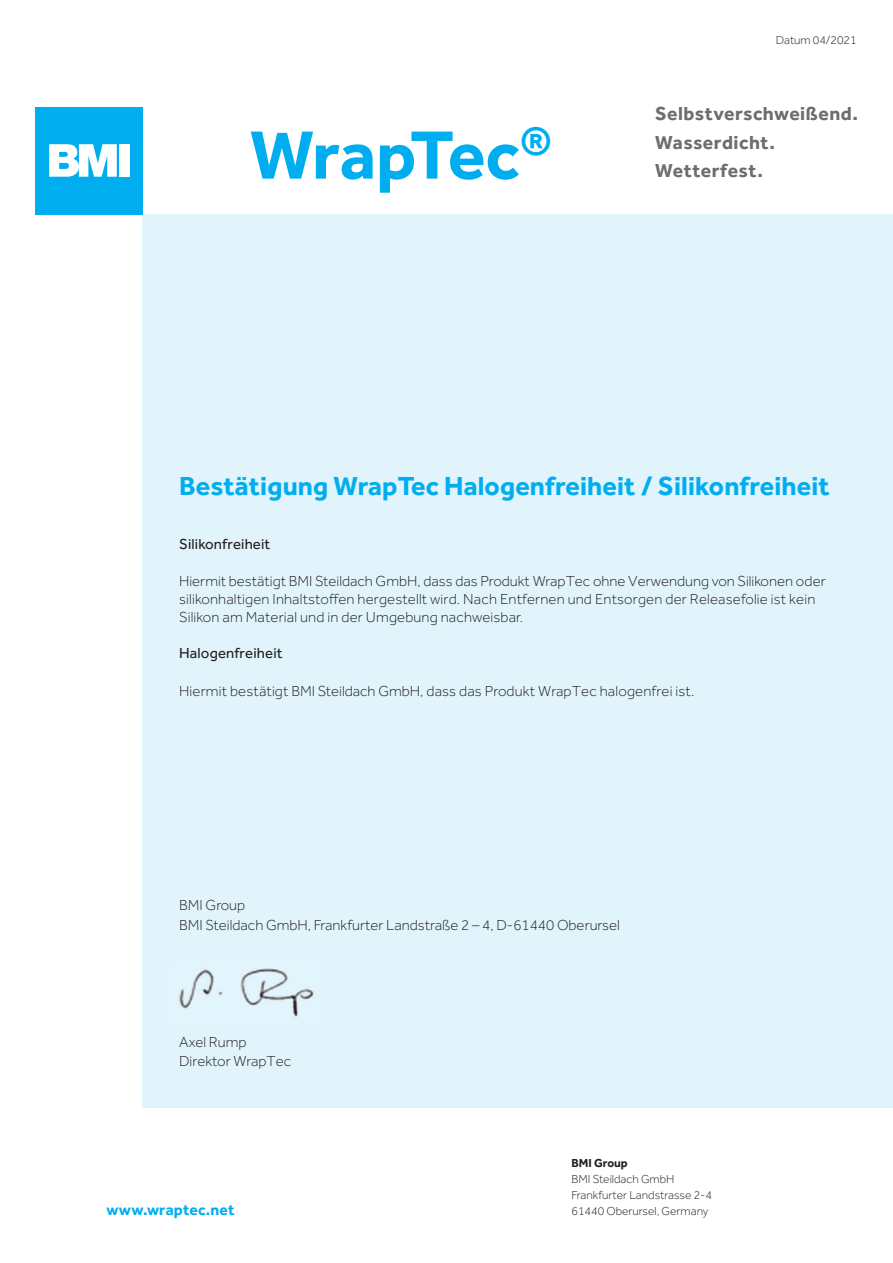
<style>
.page{position:relative;width:893px;height:1263px;background:#fff}
.page>*{position:absolute;margin:0;border:0;box-sizing:border-box;transform-origin:0 0}
.t1{font:700 70.5px "Effra";letter-spacing:-.015em;color:#00aeef}
.t2{font:700 27px "Effra";letter-spacing:.005em;color:#00aeef}
.t3{font:700 19.5px/28.5px "Effra";letter-spacing:.025em;color:#6c6d70}
.t4{font:700 15.75px "Effra";letter-spacing:.01em;color:#00aeef}
.t5{font:300 15px/18px "Effra";color:#231f20}
.t6{font:15px "Effra";letter-spacing:.01em;color:#231f20}
.t7{font:300 12px/15.8px "Effra";color:#231f20}
.t8{font:700 12px "Effra";color:#231f20}
</style>
<div class="page">
<div style="left:143px;top:214px;width:750px;height:893px;background:#e1f4fc"></div>
<img style="left:179px;top:968px;width:135px;height:49px">
<div style="left:36px;top:107px;width:107px;height:107px;background:#00aeef"></div>
<svg style="left:49px;top:144px;width:68px;height:33px;background:#cdeffb"></svg>
<div style="left:120px;top:144px;width:10px;height:33px;background:#fff"></div>
<h1 class="t1" style="left:250px;top:112px;width:304px">WrapTec<sup>®</sup></h1>
<p class="t7" style="left:776px;top:32px;width:82px">Datum 04/2021</p>
<h3 class="t3" style="left:655px;top:99px;width:204px">Selbstverschweißend.<br>Wasserdicht.<br>Wetterfest.</h3>
<h2 class="t2" style="left:179px;top:469px;width:652px">Bestätigung WrapTec Halogenfreiheit / Silikonfreiheit</h2>
<p class="t6" style="left:179px;top:535px;width:93px">Silikonfreiheit</p>
<p class="t5" style="left:179px;top:572px;width:648px">Hiermit bestätigt BMI Steildach GmbH, dass das Produkt WrapTec ohne Verwendung von Silikonen oder silikonhaltigen Inhaltstoffen hergestellt wird. Nach Entfernen und Entsorgen der Releasefolie ist kein<br>Silikon am Material und in der Umgebung nachweisbar.</p>
<p class="t6" style="left:179px;top:645px;width:105px">Halogenfreiheit</p>
<p class="t5" style="left:179px;top:682px;width:517px">Hiermit bestätigt BMI Steildach GmbH, dass das Produkt WrapTec halogenfrei ist.</p>
<p class="t5" style="left:179px;top:896px;width:442px;line-height:19.5px">BMI Group<br>BMI Steildach GmbH, Frankfurter Landstraße 2 – 4, D-61440 Oberursel</p>
<p class="t5" style="left:179px;top:1032px;width:114px;line-height:19.5px">Axel Rump<br>Direktor WrapTec</p>
<p class="t4" style="left:106px;top:1200px;width:130px">www.wraptec.net</p>
<p class="t8" style="left:571px;top:1156px;width:58px">BMI Group</p>
<p class="t7" style="left:571px;top:1171px;width:142px">BMI Steildach GmbH<br>Frankfurter Landstrasse 2-4<br>61440 Oberursel, Germany</p>
</div>
